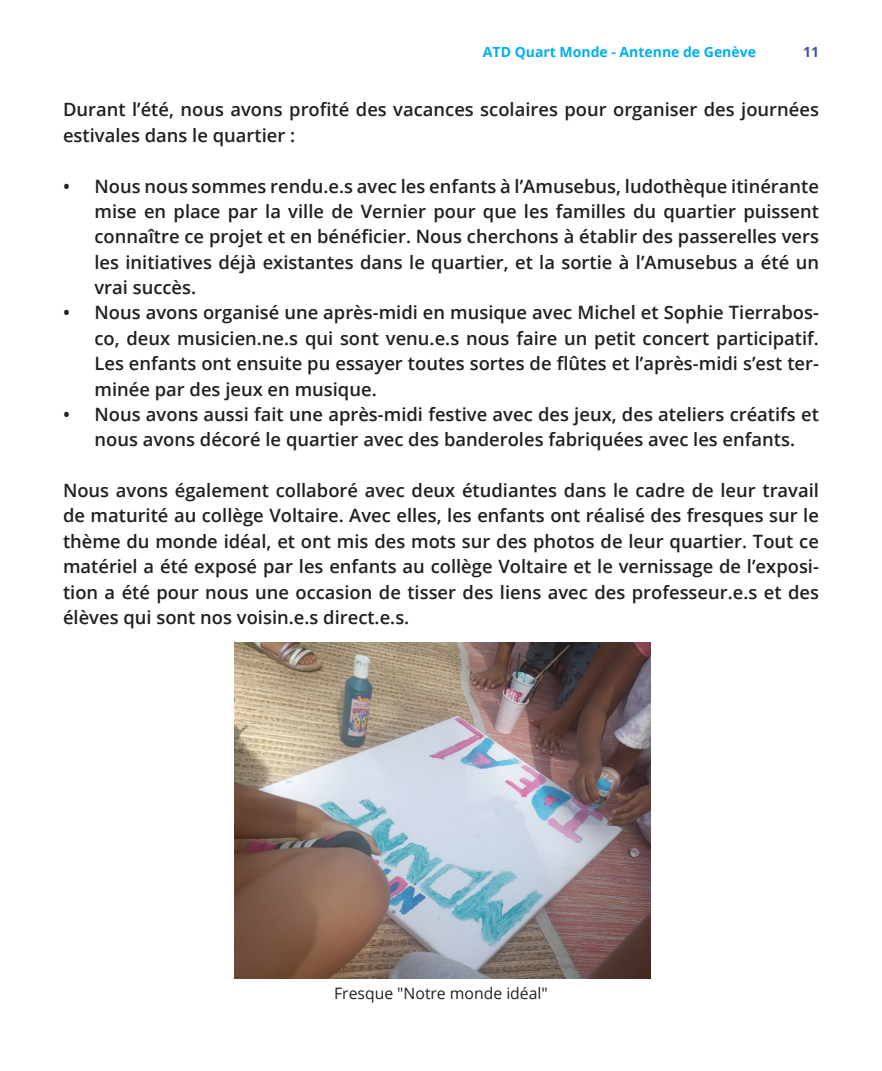
<style>
.page{position:relative;width:882px;height:1071px;background:#fff}
.page>*{position:absolute;margin:0;border:0;box-sizing:border-box;transform-origin:0 0}
.text{font:600 18.38px/25.4px "Open Sans";color:#231f20;text-align:justify}
.text-2{font:15.75px "Open Sans";color:#231f20}
.t1{font:700 14px "Open Sans";color:#00aeef}
.t2{font:700 14px "Open Sans";color:#444fa1}
</style>
<div class="page">
<img style="left:234px;top:643px;width:416px;height:336px">
<p class="t1" style="left:483px;top:42px;width:275px">ATD Quart Monde - Antenne de Genève</p>
<p class="t2" style="left:803px;top:42px;width:17px">11</p>
<p class="text" style="left:63px;top:97px;width:758px">Durant l’été, nous avons profité des vacances scolaires pour organiser des journées estivales dans le quartier :</p>
<p class="text" style="left:94px;top:173px;width:726px;text-indent:-32px">• Nous nous sommes rendu.e.s avec les enfants à l’Amusebus, ludothèque itinérante mise en place par la ville de Vernier pour que les familles du quartier puissent connaître ce projet et en bénéficier. Nous cherchons à établir des passerelles vers les initiatives déjà existantes dans le quartier, et la sortie à l’Amusebus a été un vrai succès.</p>
<p class="text" style="left:94px;top:300px;width:726px;text-indent:-32px">• Nous avons organisé une après-midi en musique avec Michel et Sophie Tierrabos&shy;co, deux musicien.ne.s qui sont venu.e.s nous faire un petit concert participatif.<br>Les enfants ont ensuite pu essayer toutes sortes de flûtes et l’après-midi s’est ter&shy;minée par des jeux en musique.</p>
<p class="text" style="left:63px;top:401px;width:757px;text-align:center">• Nous avons aussi fait une après-midi festive avec des jeux, des ateliers créatifs et nous avons décoré le quartier avec des banderoles fabriquées avec les enfants.</p>
<p class="text" style="left:63px;top:477px;width:758px">Nous avons également collaboré avec deux étudiantes dans le cadre de leur travail de maturité au collège Voltaire. Avec elles, les enfants ont réalisé des fresques sur le thème du monde idéal, et ont mis des mots sur des photos de leur quartier. Tout ce matériel a été exposé par les enfants au collège Voltaire et le vernissage de l’exposi&shy;tion a été pour nous une occasion de tisser des liens avec des professeur.e.s et des élèves qui sont nos voisin.e.s direct.e.s.</p>
<p class="text-2" style="left:334px;top:983px;width:215px">Fresque "Notre monde idéal"</p>
</div>
